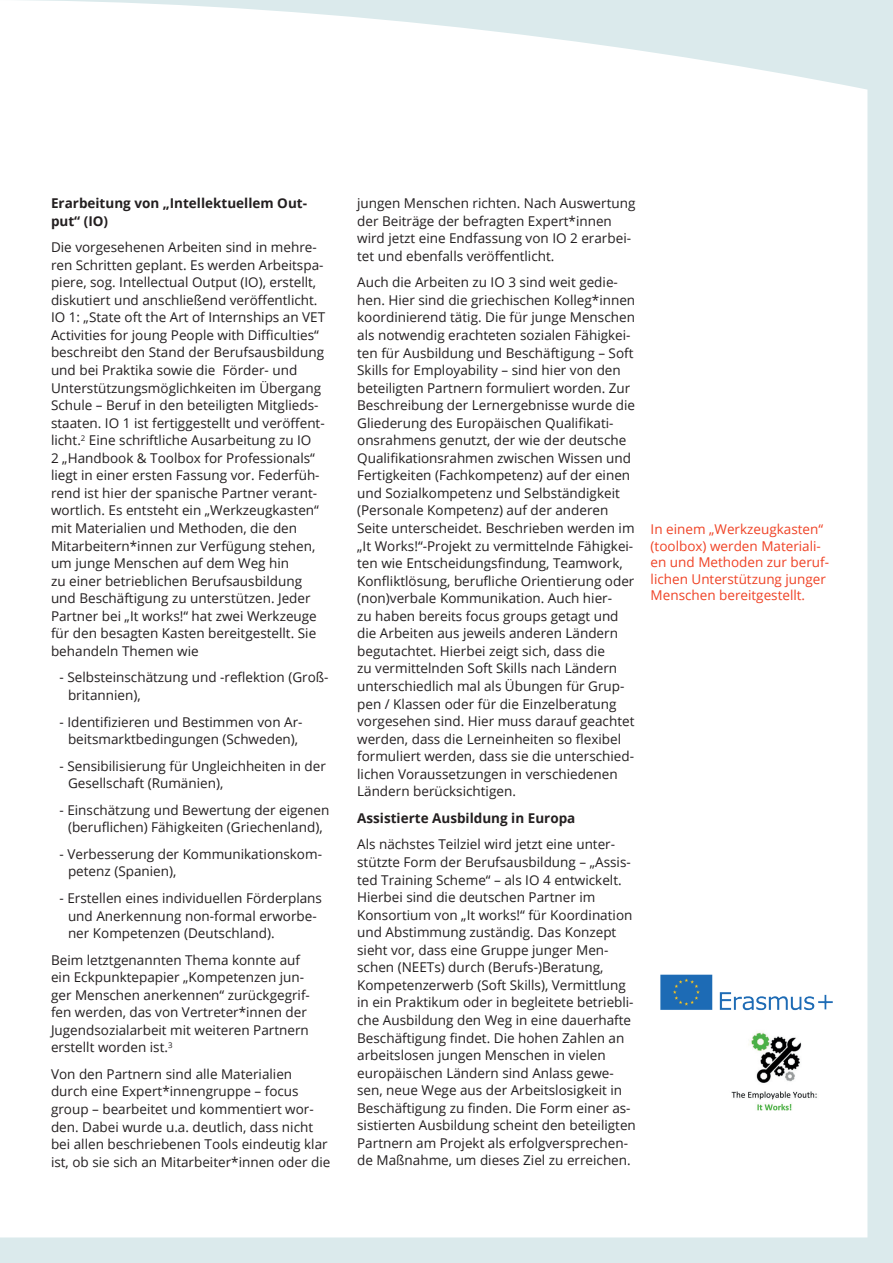
<style>
.page{position:relative;width:893px;height:1263px;background:#dbeaec}
.page>*{position:absolute;margin:0;border:0;box-sizing:border-box;transform-origin:0 0}
.t1{font:13.5px/17.5px "Open Sans";color:#231f20}
.t2{font:13.5px/16.5px "Open Sans";color:#ef4225}
.t3{font:700 13.5px/17.5px "Open Sans";color:#231f20}
</style>
<div class="page">
<div style="left:1px;top:0;width:866px;height:1237px;background:#fff"></div>
<svg style="left:0;top:0;width:1px;height:1237px"></svg>
<img style="left:721px;top:1027px;width:110px;height:90px">
<img style="left:651px;top:964px;width:191px;height:46px">
<p class="t3" style="left:51px;top:194px;width:258px">Erarbeitung von „Intellektuellem Out&shy;put“ (IO)</p>
<p class="t1" style="left:51px;top:238px;width:276px">Die vorgesehenen Arbeiten sind in mehre&shy;ren Schritten geplant. Es werden Arbeitspa&shy;piere, sog. Intellectual Output (IO), erstellt, diskutiert und anschließend veröffentlicht.<br>IO 1: „State oft the Art of Internships an VET Activities for joung People with Difficulties“ beschreibt den Stand der Berufsausbildung und bei Praktika sowie die Förder- und Unterstützungsmöglichkeiten im Übergang Schule – Beruf in den beteiligten Mitglieds&shy;staaten. IO 1 ist fertiggestellt und veröffent&shy;licht.<sup>2</sup> Eine schriftliche Ausarbeitung zu IO<br>2 „Handbook &amp; Toolbox for Professionals“ liegt in einer ersten Fassung vor. Federfüh&shy;rend ist hier der spanische Partner verant&shy;wortlich. Es entsteht ein „Werkzeugkasten“ mit Materialien und Methoden, die den Mitarbeitern*innen zur Verfügung stehen, um junge Menschen auf dem Weg hin<br>zu einer betrieblichen Berufsausbildung und Beschäftigung zu unterstützen. Jeder Partner bei „It works!“ hat zwei Werkzeuge für den besagten Kasten bereitgestellt. Sie behandeln Themen wie</p>
<p class="t1" style="left:68px;top:668px;width:262px;text-indent:-9px">- Selbsteinschätzung und -reflektion (Groß&shy;britannien),</p>
<p class="t1" style="left:60px;top:712px;width:244px;text-align:center">- Identifizieren und Bestimmen von Ar&shy;beitsmarktbedingungen (Schweden),</p>
<p class="t1" style="left:68px;top:757px;width:259px;text-indent:-9px">- Sensibilisierung für Ungleichheiten in der<br>Gesellschaft (Rumänien),</p>
<p class="t1" style="left:60px;top:801px;width:271px;text-align:center">- Einschätzung und Bewertung der eigenen (beruflichen) Fähigkeiten (Griechenland),</p>
<p class="t1" style="left:68px;top:845px;width:255px;text-indent:-9px">- Verbesserung der Kommunikationskom&shy;petenz (Spanien),</p>
<p class="t1" style="left:68px;top:889px;width:255px;text-indent:-9px">- Erstellen eines individuellen Förderplans und Anerkennung non-formal erworbe&shy;ner Kompetenzen (Deutschland).</p>
<p class="t1" style="left:51px;top:951px;width:260px">Beim letztgenannten Thema konnte auf ein Eckpunktepapier „Kompetenzen jun&shy;ger Menschen anerkennen“ zurückgegrif&shy;fen werden, das von Vertreter*innen der Jugendsozialarbeit mit weiteren Partnern erstellt worden ist.<sup>3</sup></p>
<p class="t1" style="left:51px;top:1065px;width:281px">Von den Partnern sind alle Materialien durch eine Expert*innengruppe – focus group – bearbeitet und kommentiert wor&shy;den. Dabei wurde u.a. deutlich, dass nicht bei allen beschriebenen Tools eindeutig klar ist, ob sie sich an Mitarbeiter*innen oder die</p>
<p class="t1" style="left:357px;top:194px;width:280px">jungen Menschen richten. Nach Auswertung der Beiträge der befragten Expert*innen wird jetzt eine Endfassung von IO 2 erarbei&shy;tet und ebenfalls veröffentlicht.</p>
<p class="t1" style="left:357px;top:273px;width:280px">Auch die Arbeiten zu IO 3 sind weit gedie&shy;hen. Hier sind die griechischen Kolleg*innen koordinierend tätig. Die für junge Menschen als notwendig erachteten sozialen Fähigkei&shy;ten für Ausbildung und Beschäftigung – Soft Skills for Employability – sind hier von den beteiligten Partnern formuliert worden. Zur Beschreibung der Lernergebnisse wurde die Gliederung des Europäischen Qualifikati&shy;onsrahmens genutzt, der wie der deutsche Qualifikationsrahmen zwischen Wissen und Fertigkeiten (Fachkompetenz) auf der einen und Sozialkompetenz und Selbständigkeit (Personale Kompetenz) auf der anderen Seite unterscheidet. Beschrieben werden im „It Works!“-Projekt zu vermittelnde Fähigkei&shy;ten wie Entscheidungsfindung, Teamwork, Konfliktlösung, berufliche Orientierung oder (non)verbale Kommunikation. Auch hier-<br>zu haben bereits focus groups getagt und die Arbeiten aus jeweils anderen Ländern begutachtet. Hierbei zeigt sich, dass die<br>zu vermittelnden Soft Skills nach Ländern unterschiedlich mal als Übungen für Grup&shy;pen / Klassen oder für die Einzelberatung vorgesehen sind. Hier muss darauf geachtet werden, dass die Lerneinheiten so flexibel formuliert werden, dass sie die unterschied&shy;lichen Voraussetzungen in verschiedenen Ländern berücksichtigen.</p>
<p class="t3" style="left:357px;top:809px;width:220px">Assistierte Ausbildung in Europa</p>
<p class="t1" style="left:357px;top:835px;width:280px">Als nächstes Teilziel wird jetzt eine unter&shy;stützte Form der Berufsausbildung – „Assis&shy;ted Training Scheme“ – als IO 4 entwickelt.<br>Hierbei sind die deutschen Partner im Konsortium von „It works!“ für Koordination und Abstimmung zuständig. Das Konzept sieht vor, dass eine Gruppe junger Men&shy;schen (NEETs) durch (Berufs-)Beratung, Kompetenzerwerb (Soft Skills), Vermittlung in ein Praktikum oder in begleitete betriebli&shy;che Ausbildung den Weg in eine dauerhafte Beschäftigung findet. Die hohen Zahlen an arbeitslosen jungen Menschen in vielen europäischen Ländern sind Anlass gewe&shy;sen, neue Wege aus der Arbeitslosigkeit in Beschäftigung zu finden. Die Form einer as&shy;sistierten Ausbildung scheint den beteiligten Partnern am Projekt als erfolgversprechen&shy;de Maßnahme, um dieses Ziel zu erreichen.</p>
<p class="t2" style="left:651px;top:521px;width:180px">In einem „Werkzeugkasten“ (toolbox) werden Materiali&shy;en und Methoden zur beruf&shy;lichen Unterstützung junger<br>Menschen bereitgestellt.</p>
</div>
